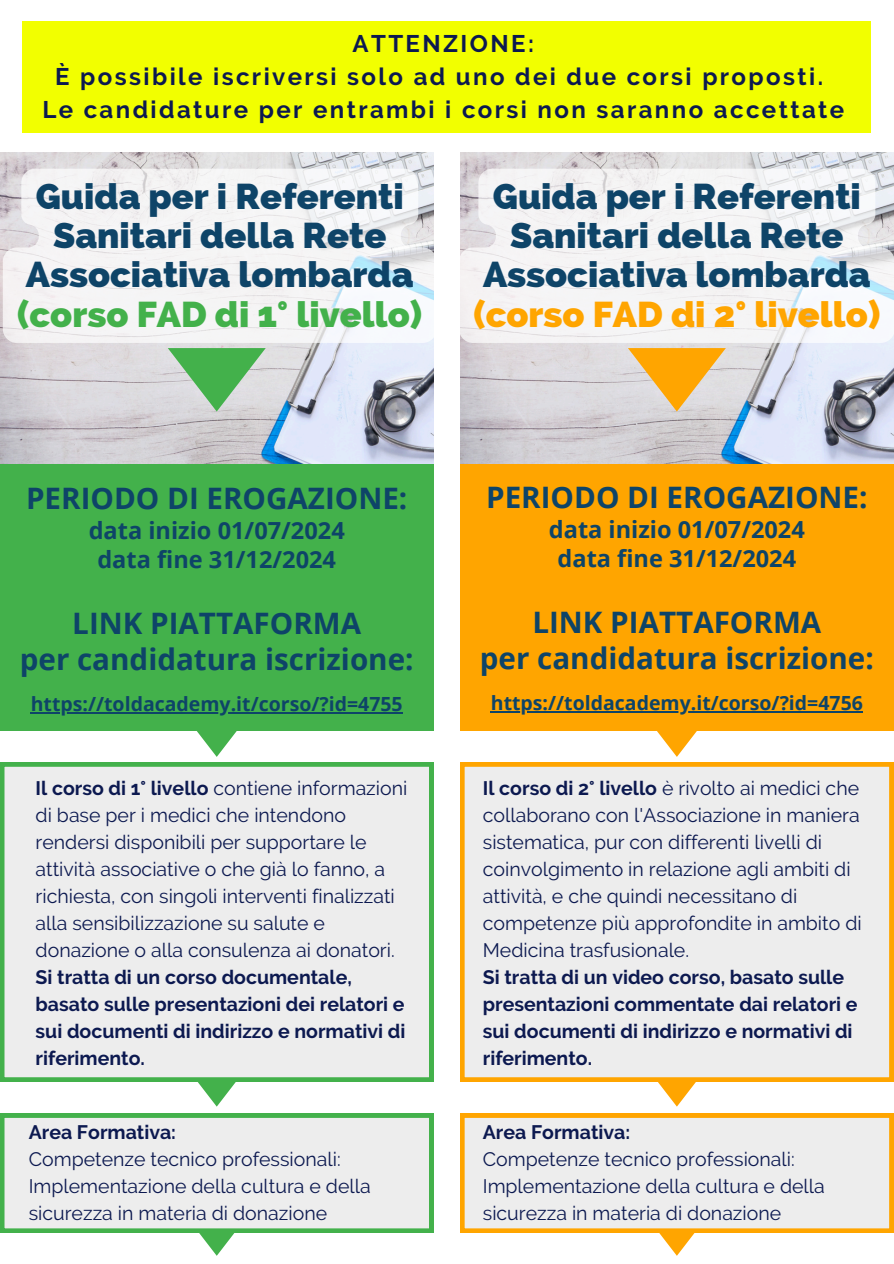
<style>
.page{position:relative;width:894px;height:1264px;background:#fff}
.page>*{position:absolute;margin:0;border:0;box-sizing:border-box;transform-origin:0 0}
.t1{font:800 36px/39.3px "Raleway";color:#0e4468;text-align:center}
.t2{font:700 29.55px/36px "Open Sans";color:#0e4468;text-align:center}
.t3{font:700 24px/32.7px "Raleway";letter-spacing:.1em;color:#0c1950;text-align:center}
.t4{font:700 23.55px/29px "Open Sans";color:#0e4468;text-align:center}
.t5{font:19.5px/27px "Raleway";color:#0c1950}
.t6{font:700 19.5px/27px "Raleway";color:#0c1950}
.t7{font:700 19.5px "Open Sans";color:#0e4468}
.s1{color:#43b14b}
.s2{color:#ffa500}
.s3{font-weight:700}
</style>
<div class="page">
<img style="left:0;top:152px;width:433px;height:312px">
<svg style="left:168px;top:348px;width:98px;height:63px;background:#8ec593"></svg>
<svg style="left:3px;top:169px;width:431px;height:174px;fill:#f5f4f5"></svg>
<img style="left:460px;top:152px;width:433px;height:312px">
<div style="left:0;top:464px;width:433px;height:266px;background:#43b14b"></div>
<div style="left:460px;top:464px;width:433px;height:266px;background:#ffa500"></div>
<hr style="left:31px;top:712px;width:371px;height:1px;background:#0e4468">
<svg style="left:460px;top:169px;width:433px;height:174px;fill:#f5f4f5"></svg>
<svg style="left:194px;top:730px;width:45px;height:27px"></svg>
<svg style="left:627px;top:348px;width:98px;height:63px;background:#edbf6e"></svg>
<svg style="left:654px;top:730px;width:45px;height:27px"></svg>
<div style="left:23px;top:21px;width:847px;height:111px;background:#f2ff00"></div>
<svg style="left:194px;top:1081px;width:45px;height:25px"></svg>
<div style="left:0;top:762px;width:433px;height:319px;background:#ededed"></div>
<svg style="left:194px;top:1232px;width:45px;height:23px"></svg>
<svg style="left:0;top:1113px;width:433px;height:119px;background:#dde7de"></svg>
<svg style="left:654px;top:1081px;width:45px;height:25px"></svg>
<div style="left:460px;top:762px;width:433px;height:319px;background:#ededed"></div>
<svg style="left:654px;top:1232px;width:45px;height:23px"></svg>
<svg style="left:460px;top:1113px;width:433px;height:119px;background:#eee6d7"></svg>
<hr style="left:490px;top:711px;width:372px;height:1px;background:#0e4468">
<p class="t3" style="left:42px;top:28px;width:803px">ATTENZIONE:<br>È possibile iscriversi solo ad uno dei due corsi proposti.<br>Le candidature per entrambi i corsi non saranno accettate</p>
<p class="t1" style="left:17px;top:176px;width:406px">Guida per i Referenti<br>Sanitari della Rete<br>Associativa lombarda <span class="s1">(corso FAD di 1° livello)</span></p>
<p class="t1" style="left:473px;top:176px;width:408px">Guida per i Referenti<br>Sanitari della Rete<br>Associativa lombarda <span class="s2">(corso FAD di 2° livello)</span></p>
<h2 class="t2" style="left:26px;top:479px;width:383px">PERIODO DI EROGAZIONE:</h2>
<h2 class="t4" style="left:89px;top:515px;width:257px">data inizio 01/07/2024 data fine 31/12/2024</h2>
<h2 class="t2" style="left:20px;top:604px;width:395px">LINK PIATTAFORMA<br>per candidatura iscrizione:</h2>
<h4 class="t7" style="left:31px;top:690px;width:373px">https://toldacademy.it/corso/?id=4755</h4>
<p class="t5" style="left:36px;top:774px;width:373px"><span class="s3">Il corso di 1° livello</span> contiene informazioni di base per i medici che intendono rendersi disponibili per supportare le attività associative o che già lo fanno, a richiesta, con singoli interventi finalizzati alla sensibilizzazione su salute e donazione o alla consulenza ai donatori.</p>
<p class="t6" style="left:36px;top:963px;width:371px">Si tratta di un corso documentale, basato sulle presentazioni dei relatori e sui documenti di indirizzo e normativi di riferimento.</p>
<h2 class="t6" style="left:29px;top:1118px;width:149px">Area Formativa:</h2>
<h2 class="t5" style="left:29px;top:1145px;width:343px">Competenze tecnico professionali:<br>Implementazione della cultura e della sicurezza in materia di donazione</h2>
<h4 class="t2" style="left:486px;top:479px;width:383px">PERIODO DI EROGAZIONE:</h4>
<h4 class="t4" style="left:548px;top:514px;width:257px;line-height:29.4px">data inizio 01/07/2024 data fine 31/12/2024</h4>
<p class="t2" style="left:480px;top:603px;width:395px">LINK PIATTAFORMA<br>per candidatura iscrizione:</p>
<p class="t7" style="left:490px;top:689px;width:373px">https://toldacademy.it/corso/?id=4756</p>
<p class="t5" style="left:482px;top:774px;width:380px"><span class="s3">Il corso di 2° livello</span> è rivolto ai medici che collaborano con l'Associazione in maniera sistematica, pur con differenti livelli di coinvolgimento in relazione agli ambiti di attività, e che quindi necessitano di competenze più approfondite in ambito di Medicina trasfusionale.</p>
<h1 class="t6" style="left:482px;top:963px;width:376px">Si tratta di un video corso, basato sulle presentazioni commentate dai relatori e sui documenti di indirizzo e normativi di riferimento.</h1>
<p class="t6" style="left:482px;top:1118px;width:149px">Area Formativa:</p>
<p class="t5" style="left:482px;top:1145px;width:343px">Competenze tecnico professionali:<br>Implementazione della cultura e della sicurezza in materia di donazione</p>
</div>
